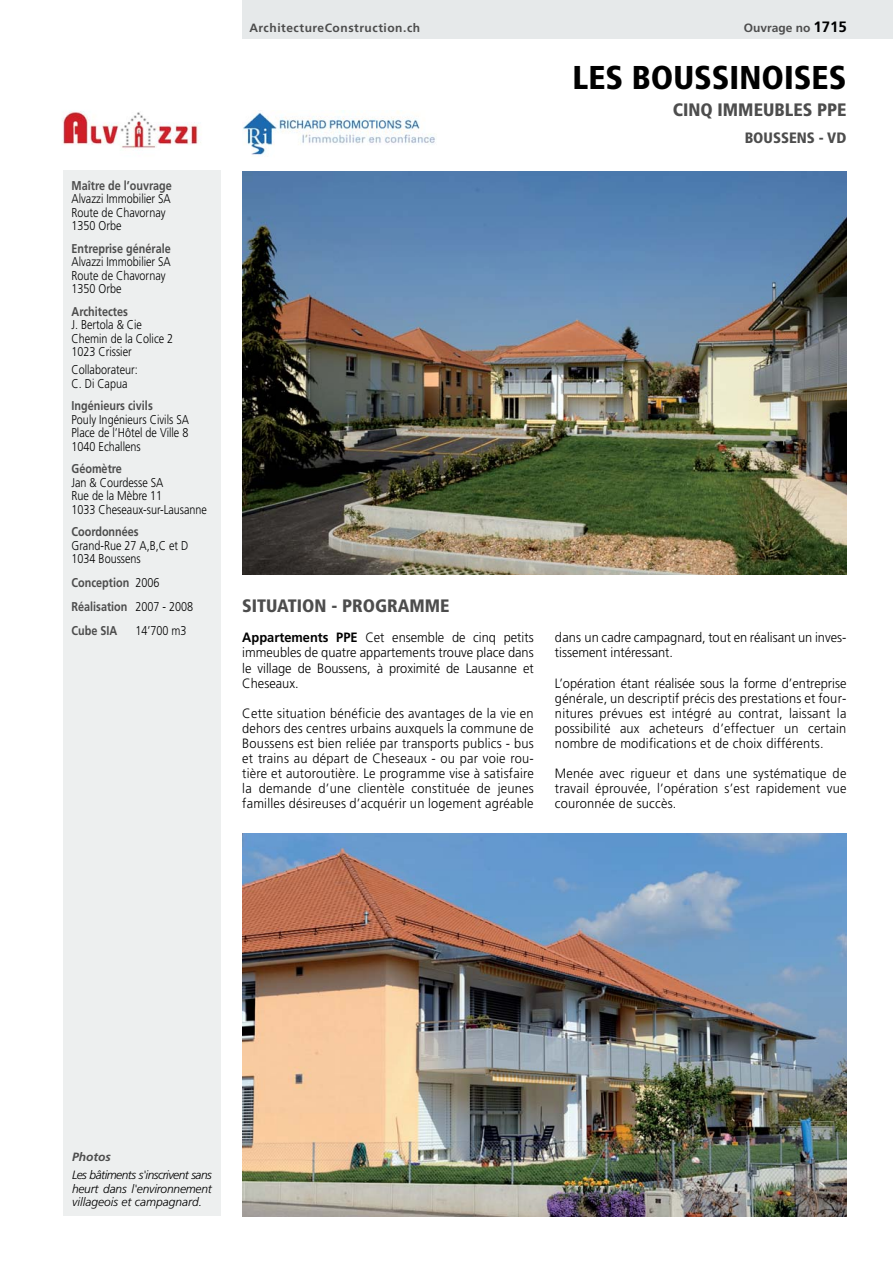
<style>
.page{position:relative;width:893px;height:1263px;background:#fff}
.page>*{position:absolute;margin:0;border:0;box-sizing:border-box;transform-origin:0 0}
.t1{font:900 condensed 33px "Frutiger";color:#000}
.t2{font:900 condensed 18px "Frutiger";color:#4d4d4d}
.t3{font:900 condensed 15px "Frutiger";color:#4d4d4d}
.t4{font:300 13.5px/15.1px "Frutiger";letter-spacing:.015em;color:#000;text-align:justify;scale:.95 1}
.t5{font:300 12.75px/13.5px "Frutiger";color:#000;scale:.85 1}
.t6{font:700 12.75px/24px "Frutiger";color:#4d4d4d;scale:.85 1}
.t7{font:italic 300 12px/13.5px "Frutiger";letter-spacing:-.015em;color:#000;text-align:justify}
.t8{font:700 12px "Frutiger";letter-spacing:.045em;color:#4d4d4d}
.t9{font:700 12px "Frutiger";color:#4d4d4d}
.t10{font:italic 700 12px "Frutiger";color:#4d4d4d}
.s1{font-weight:300;color:#000}
.s2{font-size:15px;color:#000}
.s3{font-weight:700}
</style>
<div class="page">
<div style="left:63px;top:170px;width:158px;height:1046px;background:#edefef"></div>
<img style="left:242px;top:171px;width:604px;height:404px">
<img style="left:62px;top:111px;width:139px;height:38px">
<div style="left:242px;top:0;width:650px;height:38px;background:#e6e9ea"></div>
<img style="left:242px;top:833px;width:604px;height:383px">
<img style="left:243px;top:110px;width:192px;height:45px">
<p class="t6" style="left:71px;top:174px;width:120px">Maître de l’ouvrage</p>
<p class="t5" style="left:71px;top:193px;width:118px">Alvazzi Immobilier SA<br>Route de Chavornay<br>1350 Orbe</p>
<p class="t6" style="left:71px;top:237px;width:118px">Entreprise générale</p>
<p class="t5" style="left:71px;top:256px;width:118px">Alvazzi Immobilier SA<br>Route de Chavornay<br>1350 Orbe</p>
<p class="t6" style="left:71px;top:300px;width:68px">Architectes</p>
<p class="t5" style="left:71px;top:319px;width:121px">J. Bertola &amp; Cie<br>Chemin de la Colice 2<br>1023 Crissier</p>
<p class="t5" style="left:71px;top:364px;width:79px">Collaborateur:<br>C. Di Capua</p>
<p class="t6" style="left:71px;top:395px;width:97px">Ingénieurs civils</p>
<p class="t5" style="left:71px;top:414px;width:140px;text-align:justify">Pouly Ingénieurs Civils SA Place de l’Hôtel de Ville 8<br>1040 Echallens</p>
<p class="t6" style="left:71px;top:458px;width:61px">Géomètre</p>
<p class="t5" style="left:71px;top:477px;width:161px">Jan &amp; Courdesse SA<br>Rue de la Mèbre 11<br>1033 Cheseaux-sur-Lausanne</p>
<p class="t6" style="left:71px;top:521px;width:81px">Coordonnées</p>
<p class="t5" style="left:71px;top:540px;width:139px">Grand-Rue 27 A,B,C et D<br>1034 Boussens</p>
<p class="t6" style="left:71px;top:572px;width:145px">Conception <span class="s1">2006<br></span>Réalisation <span class="s1">2007 - 2008<br></span>Cube SIA</p>
<p class="t5" style="left:135px;top:625px;width:62px">14’700 m3</p>
<p class="t8" style="left:249px;top:23px;width:172px">ArchitectureConstruction.ch</p>
<p class="t9" style="left:743px;top:23px;width:104px">Ouvrage no <span class="s2">1715</span></p>
<h1 class="t1" style="left:572px;top:65px;width:275px">LES BOUSSINOISES</h1>
<h2 class="t2" style="left:673px;top:103px;width:175px">CINQ IMMEUBLES PPE</h2>
<p class="t3" style="left:744px;top:132px;width:103px">BOUSSENS - VD</p>
<h2 class="t2" style="left:242px;top:599px;width:209px">SITUATION - PROGRAMME</h2>
<p class="t4" style="left:242px;top:631px;width:308px"><span class="s3">Appartements PPE</span> Cet ensemble de cinq petits immeubles de quatre appartements trouve place dans le village de Boussens, à proximité de Lausanne et Cheseaux.</p>
<p class="t4" style="left:242px;top:707px;width:308px">Cette situation bénéficie des avantages de la vie en dehors des centres urbains auxquels la commune de Boussens est bien reliée par transports publics - bus et trains au départ de Cheseaux - ou par voie rou&shy;tière et autoroutière. Le programme vise à satisfaire la demande d’une clientèle constituée de jeunes familles désireuses d’acquérir un logement agréable</p>
<p class="t4" style="left:555px;top:631px;width:308px">dans un cadre campagnard, tout en réalisant un inves&shy;tissement intéressant.</p>
<p class="t4" style="left:555px;top:676px;width:308px">L’opération étant réalisée sous la forme d’entreprise générale, un descriptif précis des prestations et four&shy;nitures prévues est intégré au contrat, laissant la possibilité aux acheteurs d’effectuer un certain nombre de modifications et de choix différents.</p>
<p class="t4" style="left:555px;top:767px;width:308px">Menée avec rigueur et dans une systématique de travail éprouvée, l’opération s’est rapidement vue couronnée de succès.</p>
<p class="t10" style="left:72px;top:1152px;width:40px">Photos</p>
<p class="t7" style="left:72px;top:1169px;width:141px">Les bâtiments s'inscrivent sans heurt dans l'environnement villageois et campagnard.</p>
</div>
